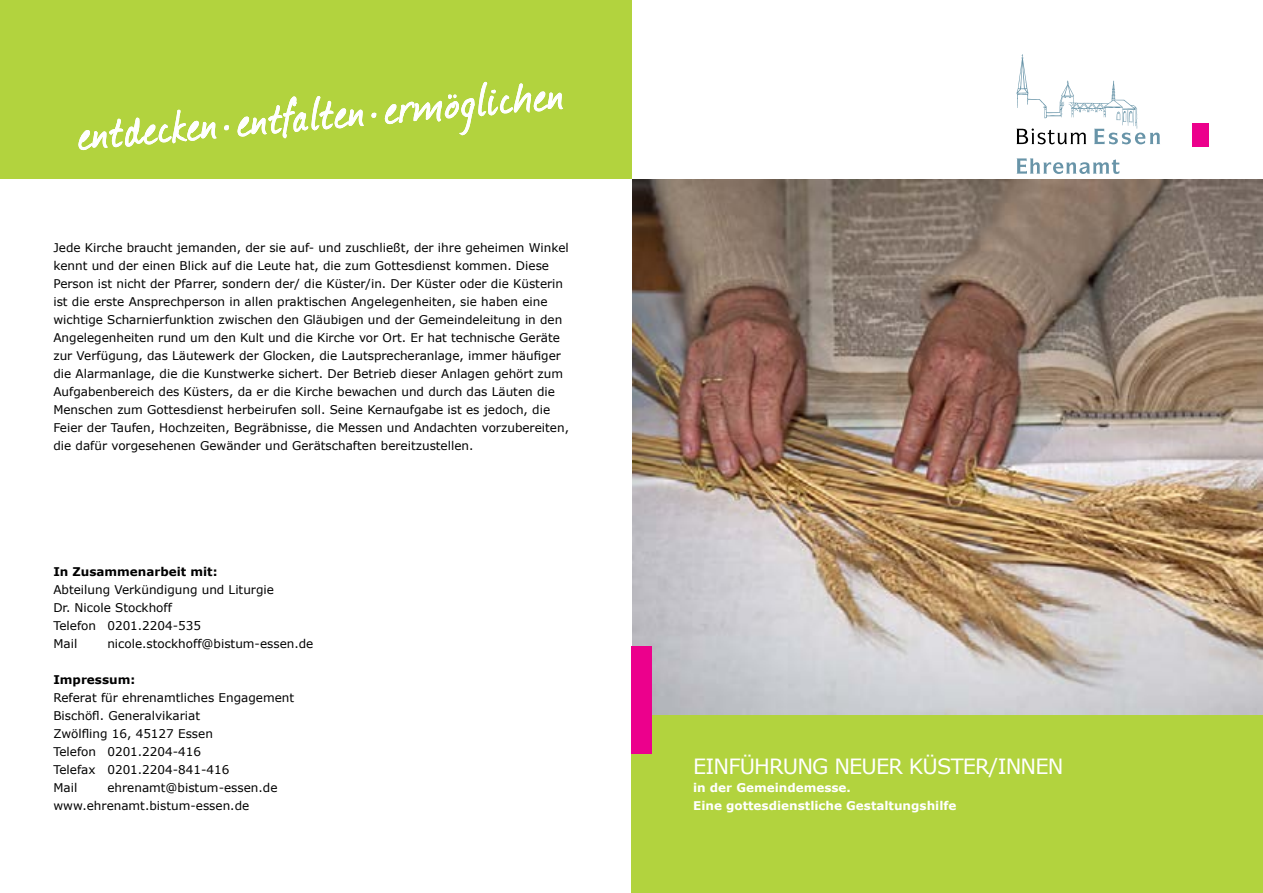
<style>
.page{position:relative;width:1263px;height:893px;background:#fff}
.page>*{position:absolute;margin:0;border:0;box-sizing:border-box;transform-origin:0 0}
.t1{font:21px "Verdana";letter-spacing:-.04em;color:#fff}
.t2{font:12px/18px "Verdana";color:#000}
.t3{font:700 12px/18px "Verdana";color:#fff}
.t4{font:700 12px "Verdana";color:#000}
</style>
<div class="page">
<div style="left:631px;top:706px;width:632px;height:187px;background:#b2d33e"></div>
<div style="left:0;top:0;width:631px;height:178px;background:#b2d33e"></div>
<div style="left:1193px;top:123px;width:16px;height:24px;background:#ec008c"></div>
<svg style="left:1016px;top:54px;width:144px;height:90px"></svg>
<svg style="left:1016px;top:158px;width:103px;height:16px"></svg>
<img style="left:632px;top:180px;width:631px;height:534px">
<svg style="left:78px;top:82px;width:485px;height:68px"></svg>
<div style="left:631px;top:646px;width:21px;height:107px;background:#ec008c"></div>
<p class="t2" style="left:53px;top:239px;width:517px">Jede Kirche braucht jemanden, der sie auf- und zuschließt, der ihre geheimen Winkel kennt und der einen Blick auf die Leute hat, die zum Gottesdienst kommen. Diese Person ist nicht der Pfarrer, sondern der/ die Küster/in. Der Küster oder die Küsterin ist die erste Ansprechperson in allen praktischen Angelegenheiten, sie haben eine wichtige Scharnierfunktion zwischen den Gläubigen und der Gemeindeleitung in den Angelegenheiten rund um den Kult und die Kirche vor Ort. Er hat technische Geräte zur Verfügung, das Läutewerk der Glocken, die Lautsprecheranlage, immer häufiger die Alarmanlage, die die Kunstwerke sichert. Der Betrieb dieser Anlagen gehört zum Aufgabenbereich des Küsters, da er die Kirche bewachen und durch das Läuten die Menschen zum Gottesdienst herbeirufen soll. Seine Kernaufgabe ist es jedoch, die Feier der Taufen, Hochzeiten, Begräbnisse, die Messen und Andachten vorzubereiten, die dafür vorgesehenen Gewänder und Gerätschaften bereitzustellen.</p>
<p class="t4" style="left:53px;top:563px;width:166px">In Zusammenarbeit mit:</p>
<p class="t2" style="left:53px;top:581px;width:222px">Abteilung Verkündigung und Liturgie<br>Dr. Nicole Stockhoff<br>Telefon 0201.2204-535<br>Mail</p>
<p class="t2" style="left:107px;top:635px;width:208px">nicole.stockhoff@bistum-essen.de</p>
<p class="t4" style="left:53px;top:671px;width:83px">Impressum:</p>
<p class="t2" style="left:53px;top:689px;width:242px">Referat für ehrenamtliches Engagement<br>Bischöfl. Generalvikariat<br>Zwölfling 16, 45127 Essen<br>Telefon 0201.2204-416<br>Telefax 0201.2204-841-416<br>Mail</p>
<p class="t2" style="left:53px;top:779px;width:226px;text-indent:54px">ehrenamt@bistum-essen.de www.ehrenamt.bistum-essen.de</p>
<h1 class="t1" style="left:693px;top:752px;width:258px">Einführung neuer Küster</h1>
<h1 class="t1" style="left:989px;top:752px;width:23px">/Innen</h1>
<p class="t3" style="left:693px;top:778px;width:265px">in der Gemeindemesse.<br>Eine gottesdienstliche Gestaltungshilfe</p>
</div>
